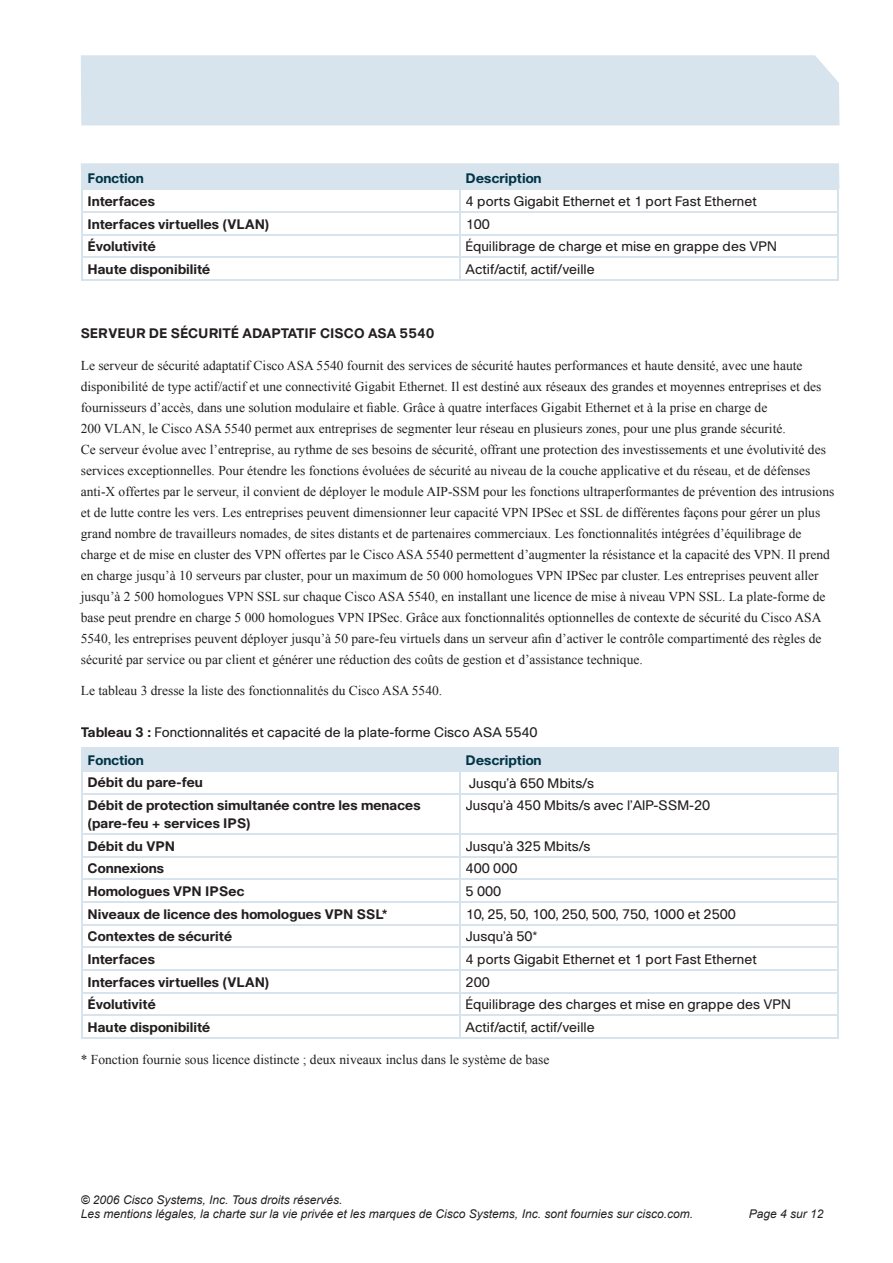
<style>
.page{position:relative;width:893px;height:1263px;background:#fff}
.page>*{position:absolute;margin:0;border:0;box-sizing:border-box;transform-origin:0 0}
.t1{font:13.5px/21px "Times New Roman";color:#231f20}
.t2{font:13.5px/27.6px "Cisco";color:#231f20}
.t3{font:700 13.5px/18px "Cisco";color:#231f20}
.t4{font:700 13.5px "Cisco";color:#003447}
.t5{font:italic 12px/14.4px "Arial";color:#231f20}
.s1{font-weight:700}
.s2{font-weight:700;color:#003447}
</style>
<div class="page">
<div style="left:81px;top:55px;width:758px;height:70px;background:#d7e4ed"></div>
<svg style="left:81px;top:163px;width:758px;height:116px"></svg>
<hr style="left:81px;top:279px;width:379px;height:2px;background:#d7e4ed">
<hr style="left:460px;top:279px;width:379px;height:2px;background:#d7e4ed">
<hr style="left:81px;top:747px;width:379px;height:2px;background:#d7e4ed">
<hr style="left:460px;top:747px;width:379px;height:2px;background:#d7e4ed">
<svg style="left:81px;top:749px;width:758px;height:44px"></svg>
<hr style="left:81px;top:793px;width:379px;height:1px;background:#d7e4ed">
<hr style="left:81px;top:794px;width:1px;height:39px;background:#d7e4ed">
<hr style="left:460px;top:793px;width:379px;height:1px;background:#d7e4ed">
<hr style="left:459px;top:794px;width:1px;height:39px;background:#d7e4ed">
<hr style="left:838px;top:794px;width:1px;height:39px;background:#d7e4ed">
<hr style="left:81px;top:833px;width:379px;height:2px;background:#d7e4ed">
<hr style="left:460px;top:833px;width:379px;height:2px;background:#d7e4ed">
<hr style="left:81px;top:856px;width:379px;height:1px;background:#d7e4ed">
<hr style="left:460px;top:856px;width:379px;height:1px;background:#d7e4ed">
<hr style="left:81px;top:879px;width:379px;height:1px;background:#d7e4ed">
<hr style="left:460px;top:879px;width:379px;height:1px;background:#d7e4ed">
<hr style="left:81px;top:901px;width:379px;height:2px;background:#d7e4ed">
<hr style="left:460px;top:901px;width:379px;height:2px;background:#d7e4ed">
<hr style="left:81px;top:924px;width:379px;height:1px;background:#d7e4ed">
<hr style="left:460px;top:924px;width:379px;height:1px;background:#d7e4ed">
<hr style="left:81px;top:947px;width:379px;height:1px;background:#d7e4ed">
<hr style="left:460px;top:947px;width:379px;height:1px;background:#d7e4ed">
<hr style="left:81px;top:969px;width:379px;height:2px;background:#d7e4ed">
<hr style="left:460px;top:969px;width:379px;height:2px;background:#d7e4ed">
<hr style="left:81px;top:992px;width:379px;height:1px;background:#d7e4ed">
<hr style="left:460px;top:992px;width:379px;height:1px;background:#d7e4ed">
<hr style="left:81px;top:1014px;width:379px;height:2px;background:#d7e4ed">
<svg style="left:81px;top:835px;width:1px;height:202px"></svg>
<hr style="left:460px;top:1014px;width:379px;height:2px;background:#d7e4ed">
<svg style="left:459px;top:835px;width:1px;height:202px"></svg>
<svg style="left:838px;top:835px;width:1px;height:202px"></svg>
<hr style="left:81px;top:1037px;width:379px;height:2px;background:#d7e4ed">
<hr style="left:460px;top:1037px;width:379px;height:2px;background:#d7e4ed">
<p class="t4" style="left:88px;top:170px;width:58px">Fonction</p>
<p class="t4" style="left:466px;top:170px;width:78px">Description</p>
<p class="t3" style="left:88px;top:192px;width:69px">Interfaces</p>
<p class="t2" style="left:466px;top:187px;width:293px">4 ports Gigabit Ethernet et 1 port Fast Ethernet</p>
<p class="t3" style="left:88px;top:214px;width:183px">Interfaces virtuelles (VLAN)</p>
<p class="t2" style="left:466px;top:210px;width:26px">100</p>
<p class="t3" style="left:88px;top:237px;width:70px">Évolutivité</p>
<p class="t2" style="left:466px;top:233px;width:313px">Équilibrage de charge et mise en grappe des VPN</p>
<p class="t3" style="left:88px;top:260px;width:124px">Haute disponibilité</p>
<p class="t2" style="left:466px;top:255px;width:131px">Actif/actif, actif/veille</p>
<p class="t3" style="left:81px;top:324px;width:355px">SERVEUR DE SÉCURITÉ ADAPTATIF CISCO ASA 5540</p>
<p class="t1" style="left:81px;top:354px;width:755px">Le serveur de sécurité adaptatif Cisco ASA 5540 fournit des services de sécurité hautes performances et haute densité, avec une haute disponibilité de type actif/actif et une connectivité Gigabit Ethernet. Il est destiné aux réseaux des grandes et moyennes entreprises et des fournisseurs d’accès, dans une solution modulaire et fiable. Grâce à quatre interfaces Gigabit Ethernet et à la prise en charge de<br>200 VLAN, le Cisco ASA 5540 permet aux entreprises de segmenter leur réseau en plusieurs zones, pour une plus grande sécurité.<br>Ce serveur évolue avec l’entreprise, au rythme de ses besoins de sécurité, offrant une protection des investissements et une évolutivité des services exceptionnelles. Pour étendre les fonctions évoluées de sécurité au niveau de la couche applicative et du réseau, et de défenses anti-X offertes par le serveur, il convient de déployer le module AIP-SSM pour les fonctions ultraperformantes de prévention des intrusions et de lutte contre les vers. Les entreprises peuvent dimensionner leur capacité VPN IPSec et SSL de différentes façons pour gérer un plus grand nombre de travailleurs nomades, de sites distants et de partenaires commerciaux. Les fonctionnalités intégrées d’équilibrage de charge et de mise en cluster des VPN offertes par le Cisco ASA 5540 permettent d’augmenter la résistance et la capacité des VPN. Il prend en charge jusqu’à 10 serveurs par cluster, pour un maximum de 50 000 homologues VPN IPSec par cluster. Les entreprises peuvent aller jusqu’à 2 500 homologues VPN SSL sur chaque Cisco ASA 5540, en installant une licence de mise à niveau VPN SSL. La plate-forme de base peut prendre en charge 5 000 homologues VPN IPSec. Grâce aux fonctionnalités optionnelles de contexte de sécurité du Cisco ASA 5540, les entreprises peuvent déployer jusqu’à 50 pare-feu virtuels dans un serveur afin d’activer le contrôle compartimenté des règles de sécurité par service ou par client et générer une réduction des coûts de gestion et d’assistance technique.</p>
<p class="t1" style="left:81px;top:680px;width:363px">Le tableau 3 dresse la liste des fonctionnalités du Cisco ASA 5540.</p>
<p class="t2" style="left:88px;top:719px;width:452px;text-indent:-7px"><span class="s1">Tableau 3 :</span> Fonctionnalités et capacité de la plate-forme Cisco ASA 5540<br><span class="s2">Fonction</span></p>
<p class="t4" style="left:466px;top:752px;width:78px">Description</p>
<p class="t3" style="left:88px;top:773px;width:117px">Débit du pare-feu</p>
<p class="t2" style="left:469px;top:769px;width:126px">Jusqu’à 650 Mbits/s</p>
<p class="t3" style="left:88px;top:796px;width:335px">Débit de protection simultanée contre les menaces (pare-feu + services IPS)</p>
<p class="t2" style="left:466px;top:791px;width:246px">Jusqu’à 450 Mbits/s avec l’AIP-SSM-20</p>
<p class="t3" style="left:88px;top:836px;width:89px">Débit du VPN</p>
<p class="t2" style="left:466px;top:832px;width:126px">Jusqu’à 325 Mbits/s</p>
<p class="t3" style="left:88px;top:859px;width:78px">Connexions</p>
<p class="t2" style="left:466px;top:855px;width:53px">400 000</p>
<p class="t3" style="left:88px;top:882px;width:158px">Homologues VPN IPSec</p>
<p class="t2" style="left:466px;top:877px;width:37px">5 000</p>
<p class="t3" style="left:88px;top:904px;width:302px">Niveaux de licence des homologues VPN SSL*</p>
<p class="t2" style="left:466px;top:900px;width:272px">10, 25, 50, 100, 250, 500, 750, 1000 et 2500</p>
<p class="t3" style="left:88px;top:927px;width:146px">Contextes de sécurité</p>
<p class="t2" style="left:466px;top:923px;width:74px">Jusqu’à 50*</p>
<p class="t3" style="left:88px;top:950px;width:69px">Interfaces</p>
<p class="t2" style="left:466px;top:945px;width:293px">4 ports Gigabit Ethernet et 1 port Fast Ethernet</p>
<p class="t3" style="left:88px;top:972px;width:183px">Interfaces virtuelles (VLAN)</p>
<p class="t2" style="left:466px;top:968px;width:26px">200</p>
<p class="t3" style="left:88px;top:995px;width:70px">Évolutivité</p>
<p class="t2" style="left:466px;top:991px;width:327px">Équilibrage des charges et mise en grappe des VPN</p>
<p class="t3" style="left:88px;top:1018px;width:124px">Haute disponibilité</p>
<p class="t2" style="left:466px;top:1013px;width:131px">Actif/actif, actif/veille</p>
<p class="t1" style="left:81px;top:1049px;width:470px">* Fonction fournie sous licence distincte ; deux niveaux inclus dans le système de base</p>
<p class="t5" style="left:81px;top:1192px;width:614px">© 2006 Cisco Systems, Inc. Tous droits réservés.<br>Les mentions légales, la charte sur la vie privée et les marques de Cisco Systems, Inc. sont fournies sur cisco.com.</p>
<p class="t5" style="left:749px;top:1207px;width:76px">Page 4 sur 12</p>
</div>
